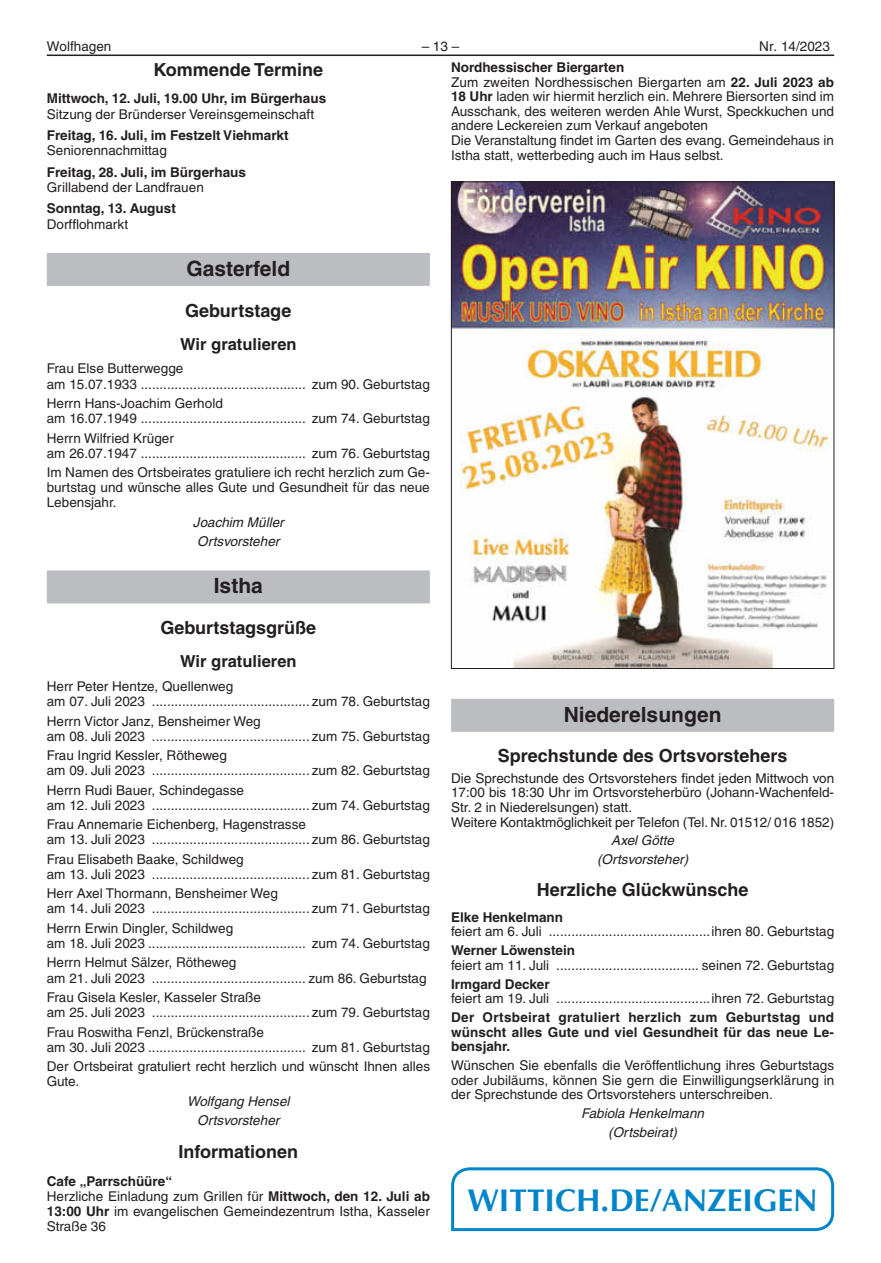
<style>
.page{position:relative;width:881px;height:1263px;background:#fff}
.page>*{position:absolute;margin:0;border:0;box-sizing:border-box;transform-origin:0 0}
.t1{font:700 31.5px "Optima LT";color:#0084ca}
.t2{font:700 21px "Helvetica LT";color:#231f20}
.t3{font:700 18px "Helvetica LT";color:#231f20}
.t4{font:700 16.5px "Helvetica LT";color:#231f20}
.t5{font:13.5px/15.1px "Helvetica LT";color:#231f20}
.t6{font:700 13.5px/14.5px "Helvetica LT";color:#231f20;text-align:justify}
.t7{font:italic 13.5px/18.9px "Helvetica LT";color:#231f20;text-align:center}
.s1{font-weight:700}
</style>
<div class="page">
<hr style="left:47px;top:55px;width:786px;height:1px;background:#231f20">
<div style="left:451px;top:699px;width:382px;height:33px;background:#bcbdc0"></div>
<img style="left:453px;top:184px;width:378px;height:483px">
<div style="left:47px;top:253px;width:382px;height:33px;background:#bcbdc0"></div>
<div style="left:47px;top:570px;width:382px;height:33px;background:#bcbdc0"></div>
<svg style="left:451px;top:1167px;width:382px;height:64px"></svg>
<p class="t5" style="left:47px;top:39px;width:66px">Wolfhagen</p>
<p class="t5" style="left:421px;top:39px;width:39px">– 13 –</p>
<p class="t5" style="left:759px;top:39px;width:72px">Nr. 14/2023</p>
<p class="t5" style="left:451px;top:60px;width:384px;line-height:14.5px"><span class="s1">Nordhessischer Biergarten<br></span>Zum zweiten Nordhessischen Biergarten am <span class="s1">22. Juli 2023 ab 18 Uhr</span> laden wir hiermit herzlich ein. Mehrere Biersorten sind im Ausschank, des weiteren werden Ahle Wurst, Speckkuchen und andere Leckereien zum Verkauf angeboten<br>Die Veranstaltung findet im Garten des evang. Gemeindehaus in Istha statt, wetterbeding auch im Haus selbst.</p>
<h3 class="t3" style="left:153px;top:58px;width:171px">Kommende Termine</h3>
<p class="t6" style="left:47px;top:91px;width:281px">Mittwoch, 12. Juli, 19.00 Uhr, im Bürgerhaus</p>
<p class="t5" style="left:47px;top:106px;width:269px">Sitzung der Bründerser Vereinsgemeinschaft</p>
<p class="t6" style="left:47px;top:128px;width:243px">Freitag, 16. Juli, im Festzelt Viehmarkt</p>
<p class="t5" style="left:47px;top:143px;width:122px">Seniorennachmittag</p>
<p class="t6" style="left:47px;top:165px;width:200px">Freitag, 28. Juli, im Bürgerhaus</p>
<p class="t5" style="left:47px;top:180px;width:158px">Grillabend der Landfrauen</p>
<p class="t6" style="left:47px;top:201px;width:130px">Sonntag, 13. August</p>
<p class="t5" style="left:47px;top:216px;width:83px">Dorfflohmarkt</p>
<h2 class="t2" style="left:186px;top:255px;width:105px">Gasterfeld</h2>
<h3 class="t3" style="left:185px;top:299px;width:108px">Geburtstage</h3>
<p class="t4" style="left:180px;top:334px;width:118px">Wir gratulieren</p>
<p class="t5" style="left:47px;top:361px;width:138px">Frau Else Butterwegge am 15.07.1933</p>
<p class="t5" style="left:311px;top:376px;width:120px">zum 90. Geburtstag</p>
<p class="t5" style="left:47px;top:396px;width:177px">Herrn Hans-Joachim Gerhold am 16.07.1949</p>
<p class="t5" style="left:311px;top:411px;width:120px">zum 74. Geburtstag</p>
<p class="t5" style="left:47px;top:430px;width:128px">Herrn Wilfried Krüger am 26.07.1947</p>
<p class="t5" style="left:47px;top:443px;width:384px;line-height:19.4px;text-align:right">zum 76. Geburtstag<br>Im Namen des Ortsbeirates gratuliere ich recht herzlich zum Ge-</p>
<p class="t5" style="left:47px;top:480px;width:384px">burtstag und wünsche alles Gute und Gesundheit für das neue<br>Lebensjahr.</p>
<p class="t7" style="left:193px;top:512px;width:92px;line-height:19.4px">Joachim Müller<br>Ortsvorsteher</p>
<h2 class="t2" style="left:214px;top:573px;width:51px">Istha</h2>
<h3 class="t3" style="left:160px;top:617px;width:157px">Geburtstagsgrüße</h3>
<p class="t4" style="left:180px;top:651px;width:118px">Wir gratulieren</p>
<p class="t5" style="left:47px;top:679px;width:188px">Herr Peter Hentze, Quellenweg am 07. Juli 2023</p>
<p class="t5" style="left:311px;top:694px;width:120px">zum 78. Geburtstag</p>
<p class="t5" style="left:47px;top:713px;width:215px">Herrn Victor Janz, Bensheimer Weg am 08. Juli 2023</p>
<p class="t5" style="left:47px;top:748px;width:182px">Frau Ingrid Kessler, Rötheweg am 09. Juli 2023</p>
<p class="t5" style="left:47px;top:782px;width:198px">Herrn Rudi Bauer, Schindegasse am 12. Juli 2023</p>
<p class="t5" style="left:311px;top:728px;width:120px">zum 75. Geburtstag</p>
<p class="t5" style="left:311px;top:763px;width:120px">zum 82. Geburtstag</p>
<p class="t5" style="left:311px;top:797px;width:120px">zum 74. Geburtstag</p>
<p class="t5" style="left:47px;top:817px;width:260px">Frau Annemarie Eichenberg, Hagenstrasse am 13. Juli 2023</p>
<p class="t5" style="left:311px;top:832px;width:120px">zum 86. Geburtstag</p>
<p class="t5" style="left:47px;top:851px;width:198px">Frau Elisabeth Baake, Schildweg am 13. Juli 2023</p>
<p class="t5" style="left:47px;top:886px;width:232px">Herr Axel Thormann, Bensheimer Weg am 14. Juli 2023</p>
<p class="t5" style="left:311px;top:866px;width:120px">zum 81. Geburtstag</p>
<p class="t5" style="left:311px;top:901px;width:120px">zum 71. Geburtstag</p>
<p class="t5" style="left:47px;top:920px;width:188px">Herrn Erwin Dingler, Schildweg am 18. Juli 2023</p>
<p class="t5" style="left:311px;top:936px;width:120px">zum 74. Geburtstag</p>
<p class="t5" style="left:47px;top:955px;width:381px">Herrn Helmut Sälzer, Rötheweg<br>am 21. Juli 2023 ......................................... zum 86. Geburtstag</p>
<p class="t5" style="left:47px;top:990px;width:215px">Frau Gisela Kesler, Kasseler Straße am 25. Juli 2023</p>
<p class="t5" style="left:311px;top:1005px;width:120px">zum 79. Geburtstag</p>
<p class="t5" style="left:47px;top:1024px;width:219px">Frau Roswitha Fenzl, Brückenstraße am 30. Juli 2023</p>
<p class="t5" style="left:47px;top:1037px;width:384px;line-height:19.4px;text-align:right">zum 81. Geburtstag<br>Der Ortsbeirat gratuliert recht herzlich und wünscht Ihnen alles</p>
<p class="t5" style="left:47px;top:1074px;width:34px">Gute.</p>
<p class="t7" style="left:187px;top:1091px;width:104px;line-height:19.4px">Wolfgang Hensel<br>Ortsvorsteher</p>
<h3 class="t3" style="left:178px;top:1140px;width:121px">Informationen</h3>
<p class="t5" style="left:47px;top:1173px;width:384px"><span class="s1">Cafe „Parrschüüre“<br></span>Herzliche Einladung zum Grillen für <span class="s1">Mittwoch, den 12. Juli ab 13:00 Uhr</span> im evangelischen Gemeindezentrum Istha, Kasseler Straße 36</p>
<h2 class="t2" style="left:563px;top:701px;width:159px">Niederelsungen</h2>
<h3 class="t3" style="left:497px;top:744px;width:291px">Sprechstunde des Ortsvorstehers</h3>
<p class="t5" style="left:451px;top:771px;width:384px;line-height:14.5px">Die Sprechstunde des Ortsvorstehers findet jeden Mittwoch von 17:00 bis 18:30 Uhr im Ortsvorsteherbüro (Johann-Wachenfeld-Str. 2 in Niederelsungen) statt.<br>Weitere Kontaktmöglichkeit per Telefon (Tel. Nr. 01512/ 016 1852)</p>
<p class="t7" style="left:597px;top:831px;width:92px">Axel Götte (Ortsvorsteher)</p>
<h3 class="t3" style="left:536px;top:879px;width:213px">Herzliche Glückwünsche</h3>
<p class="t6" style="left:451px;top:909px;width:113px">Elke Henkelmann</p>
<p class="t5" style="left:451px;top:924px;width:92px">feiert am 6. Juli</p>
<p class="t5" style="left:711px;top:924px;width:124px">ihren 80. Geburtstag</p>
<p class="t6" style="left:451px;top:943px;width:125px">Werner Löwenstein</p>
<p class="t5" style="left:451px;top:957px;width:100px">feiert am 11. Juli</p>
<p class="t5" style="left:701px;top:957px;width:134px">seinen 72. Geburtstag</p>
<p class="t6" style="left:451px;top:976px;width:100px">Irmgard Decker</p>
<p class="t5" style="left:451px;top:991px;width:100px">feiert am 19. Juli</p>
<p class="t5" style="left:711px;top:991px;width:124px">ihren 72. Geburtstag</p>
<p class="t6" style="left:451px;top:1010px;width:384px">Der Ortsbeirat gratuliert herzlich zum Geburtstag und wünscht alles Gute und viel Gesundheit für das neue Le&shy;bensjahr.</p>
<p class="t5" style="left:451px;top:1058px;width:384px;line-height:14.5px;text-align:justify">Wünschen Sie ebenfalls die Veröffentlichung ihres Geburtstags oder Jubiläums, können Sie gern die Einwilligungserklärung in der Sprechstunde des Ortsvorstehers unterschreiben.</p>
<p class="t7" style="left:581px;top:1104px;width:124px">Fabiola Henkelmann (Ortsbeirat)</p>
<h1 class="t1" style="left:467px;top:1182px;width:352px">WITTICH.DE/ANZEIGEN</h1>
</div>
